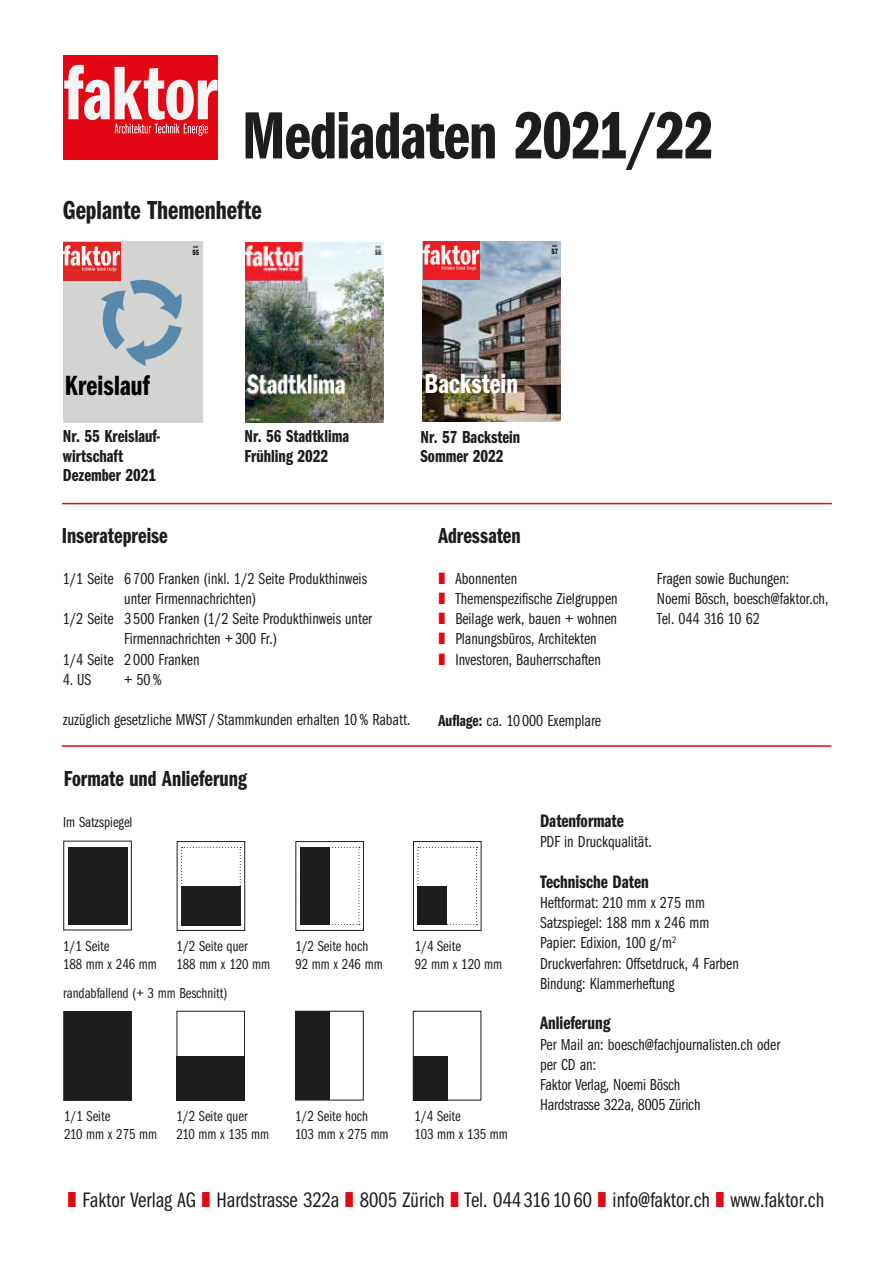
<style>
.page{position:relative;width:893px;height:1263px;background:#fff}
.page>*{position:absolute;margin:0;border:0;box-sizing:border-box;transform-origin:0 0}
.t1{font:600 69px "Franklin Got Cmp ITC";letter-spacing:-.01em;color:#1d1d1b}
.t2{font:600 28.8px "Franklin Got Cmp ITC";letter-spacing:.005em;color:#000}
.t3{font:600 28.5px "Franklin Got Cmp ITC";letter-spacing:.005em;color:#fff}
.t4{font:600 27px "Franklin Got Cmp ITC";letter-spacing:.005em;color:#1d1d1b}
.t5{font:600 22.5px "Franklin Got Cmp ITC";color:#1d1d1b}
.t6{font:21.75px "Franklin Got Cmp ITC";color:#1d1d1b}
.t7{font:600 18.75px "Franklin Got Cmp ITC";color:#1d1d1b}
.t8{font:600 18px/19.5px "Franklin Got Cmp ITC";color:#1d1d1b}
.t9{font:16.5px/20.2px "Franklin Got Cmp ITC";color:#1d1d1b}
.t10{font:15px/18px "Franklin Got Cmp ITC";color:#1d1d1b}
.t11{font:600 7.95px "Franklin Got Cmp ITC";color:#000}
.t12{font:600 3.3px "Franklin Got Cmp ITC";color:#000}
.s1{font-weight:600}
</style>
<div class="page">
<div style="left:63px;top:841px;width:69px;height:89px;border:1px solid #1d1d1b"></div>
<div style="left:68px;top:846px;width:59px;height:78px;background:#1d1d1b"></div>
<div style="left:64px;top:1011px;width:67px;height:89px;background:#1d1d1b"></div>
<div style="left:63px;top:1011px;width:69px;height:90px;border:1px solid #1d1d1b"></div>
<div style="left:177px;top:841px;width:68px;height:90px;border:1px solid #1d1d1b"></div>
<svg style="left:181px;top:847px;width:60px;height:39px"></svg>
<div style="left:181px;top:886px;width:60px;height:39px;background:#1d1d1b"></div>
<div style="left:413px;top:841px;width:69px;height:90px;border:1px solid #1d1d1b"></div>
<svg style="left:417px;top:847px;width:61px;height:78px"></svg>
<div style="left:417px;top:886px;width:30px;height:39px;background:#1d1d1b"></div>
<div style="left:295px;top:841px;width:69px;height:90px;border:1px solid #1d1d1b"></div>
<svg style="left:330px;top:847px;width:30px;height:78px"></svg>
<div style="left:300px;top:847px;width:30px;height:78px;background:#1d1d1b"></div>
<div style="left:176px;top:1011px;width:69px;height:89px;border:1px solid #1d1d1b"></div>
<div style="left:176px;top:1056px;width:69px;height:44px;background:#1d1d1b"></div>
<div style="left:413px;top:1011px;width:68px;height:89px;border:1px solid #1d1d1b"></div>
<div style="left:413px;top:1056px;width:34px;height:44px;background:#1d1d1b"></div>
<div style="left:295px;top:1011px;width:69px;height:89px;border:1px solid #1d1d1b"></div>
<div style="left:296px;top:1011px;width:34px;height:89px;background:#1d1d1b"></div>
<hr style="left:62px;top:745px;width:769px;height:2px;background:#e30613">
<hr style="left:62px;top:503px;width:770px;height:1px;background:#e30613">
<img style="left:245px;top:242px;width:138px;height:181px">
<div style="left:63px;top:242px;width:139px;height:181px;background:#d3d3d2"></div>
<div style="left:63px;top:242px;width:57px;height:38px;background:#df2625"></div>
<svg style="left:63px;top:245px;width:119px;height:121px"></svg>
<img style="left:423px;top:241px;width:138px;height:181px">
<div style="left:64px;top:55px;width:154px;height:104px;background:#e30613"></div>
<svg style="left:64px;top:65px;width:154px;height:71px"></svg>
<h1 class="t1" style="left:242px;top:97px;width:473px">Mediadaten 2021/22</h1>
<h3 class="t4" style="left:63px;top:195px;width:200px">Geplante Themenhefte</h3>
<p class="t12" style="left:194px;top:245px;width:6px">Heft</p>
<p class="t11" style="left:192px;top:247px;width:8px">55</p>
<p class="t12" style="left:552px;top:244px;width:6px">Heft</p>
<p class="t11" style="left:551px;top:246px;width:8px">57</p>
<h2 class="t2" style="left:65px;top:369px;width:86px">Kreislauf</h2>
<h3 class="t3" style="left:425px;top:367px;width:95px">Backstein</h3>
<p class="t8" style="left:63px;top:427px;width:99px">Nr. 55 Kreislauf&shy;wirtschaft<br>Dezember 2021</p>
<p class="t8" style="left:245px;top:427px;width:106px">Nr. 56 Stadtklima<br>Frühling 2022</p>
<p class="t8" style="left:421px;top:427px;width:101px">Nr. 57 Backstein<br>Sommer 2022</p>
<h3 class="t5" style="left:62px;top:523px;width:107px">Inseratepreise</h3>
<p class="t9" style="left:63px;top:568px;width:306px">1/1 Seite 6 700 Franken (inkl. 1/2 Seite Produkthinweis</p>
<p class="t9" style="left:124px;top:589px;width:133px">unter Firmennachrichten)</p>
<p class="t9" style="left:63px;top:609px;width:311px">1/2 Seite 3 500 Franken (1/2 Seite Produkthinweis unter</p>
<p class="t9" style="left:124px;top:629px;width:154px">Firmennachrichten + 300 Fr.)</p>
<p class="t9" style="left:63px;top:649px;width:138px">1/4 Seite 2 000 Franken</p>
<p class="t9" style="left:63px;top:670px;width:30px">4. US</p>
<p class="t9" style="left:124px;top:670px;width:39px">+ 50%</p>
<p class="t9" style="left:63px;top:710px;width:349px">zuzüglich gesetzliche MWST/ Stammkunden erhalten 10% Rabatt.</p>
<h3 class="t5" style="left:438px;top:523px;width:84px">Adressaten</h3>
<p class="t9" style="left:455px;top:568px;width:164px">Abonnenten<br>Themenspezifische Zielgruppen<br>Beilage werk, bauen + wohnen<br>Planungsbüros, Architekten<br>Investoren, Bauherrschaften</p>
<p class="t9" style="left:438px;top:710px;width:164px"><span class="s1">Auflage:</span> ca. 10 000 Exemplare</p>
<p class="t9" style="left:657px;top:568px;width:173px">Fragen sowie Buchungen:<br>Noemi Bösch, boesch@faktor.ch,<br>Tel. 044 316 10 62</p>
<h3 class="t5" style="left:64px;top:766px;width:185px">Formate und Anlieferung</h3>
<p class="t10" style="left:63px;top:813px;width:71px">Im Satzspiegel</p>
<p class="t10" style="left:63px;top:937px;width:95px">1/1 Seite<br>188 mm x 246 mm</p>
<p class="t10" style="left:177px;top:938px;width:95px">1/2 Seite quer<br>188 mm x 120 mm</p>
<p class="t10" style="left:415px;top:938px;width:89px">1/4 Seite<br>92 mm x 120 mm</p>
<p class="t10" style="left:295px;top:938px;width:89px">1/2 Seite hoch<br>92 mm x 246 mm</p>
<p class="t10" style="left:63px;top:984px;width:165px">randabfallend (+ 3 mm Beschnitt)</p>
<p class="t10" style="left:64px;top:1107px;width:94px">1/1 Seite<br>210 mm x 275 mm</p>
<p class="t10" style="left:176px;top:1107px;width:94px">1/2 Seite quer<br>210 mm x 135 mm</p>
<p class="t10" style="left:415px;top:1107px;width:95px">1/4 Seite<br>103 mm x 135 mm</p>
<p class="t10" style="left:295px;top:1107px;width:95px">1/2 Seite hoch<br>103 mm x 275 mm</p>
<p class="t7" style="left:540px;top:810px;width:85px">Datenformate</p>
<p class="t9" style="left:540px;top:832px;width:113px">PDF in Druckqualität.</p>
<p class="t7" style="left:540px;top:871px;width:110px">Technische Daten</p>
<p class="t9" style="left:540px;top:892px;width:200px">Heftformat: 210 mm x 275 mm<br>Satzspiegel: 188 mm x 246 mm<br>Papier: Edixion, 100 g/m<sup>2<br></sup>Druckverfahren: Offsetdruck, 4 Farben<br>Bindung: Klammerheftung</p>
<p class="t7" style="left:540px;top:1012px;width:72px">Anlieferung</p>
<p class="t9" style="left:540px;top:1034px;width:242px">Per Mail an: boesch@fachjournalisten.ch oder per CD an:<br>Faktor Verlag, Noemi Bösch<br>Hardstrasse 322a, 8005 Zürich</p>
<h3 class="t6" style="left:82px;top:1187px;width:743px">Faktor Verlag AG Hardstrasse 322a 8005 Zürich Tel. 044 316 10 60 info@faktor.ch www.faktor.ch</h3>
</div>
